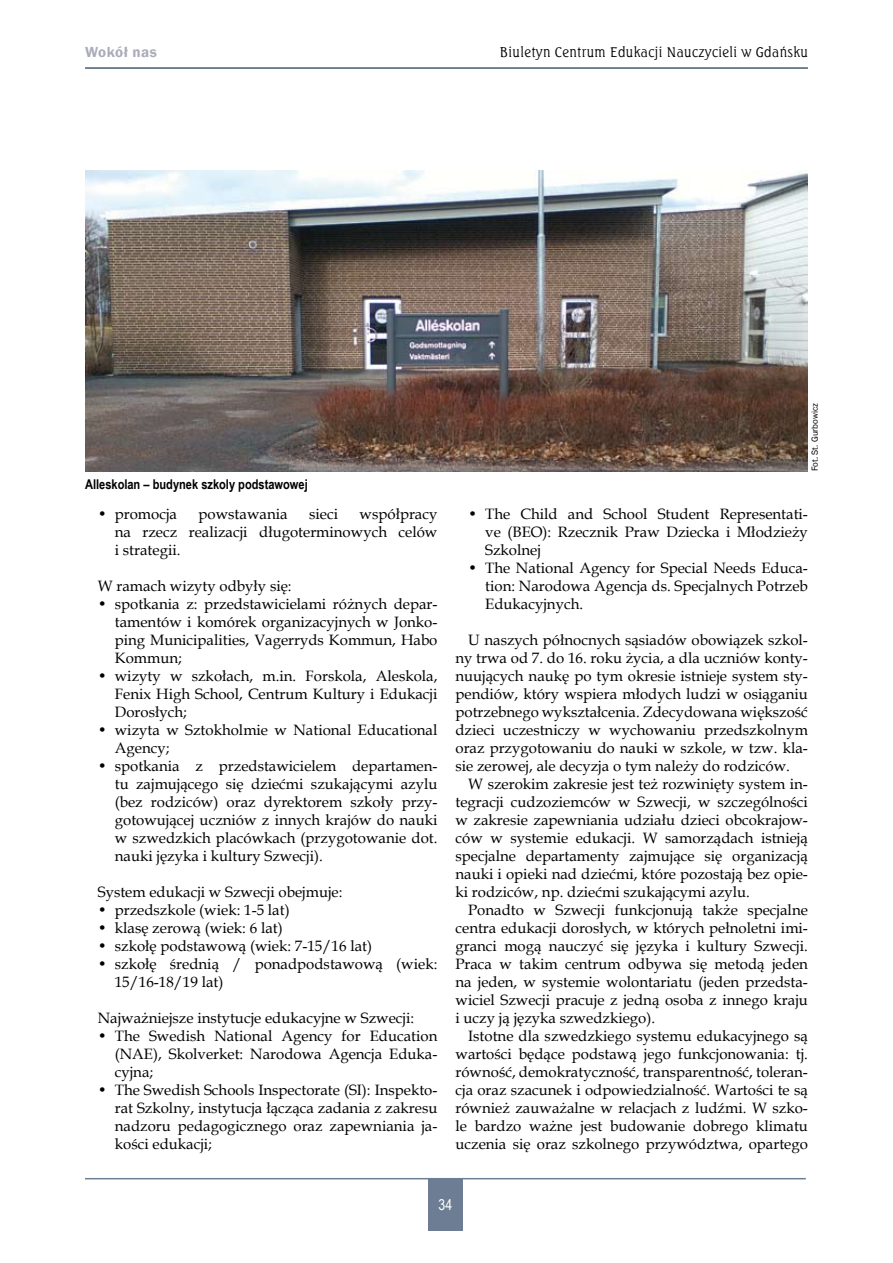
<style>
.page{position:relative;width:893px;height:1263px;background:#fff}
.page>*{position:absolute;margin:0;border:0;box-sizing:border-box;transform-origin:0 0}
.t1{font:15px/18px "Book Antiqua";color:#000;text-align:justify}
.t2{font:600 15px "Franklin Gothic";letter-spacing:.03em;color:#abacba}
.t3{font:15px "Arial Narrow";color:#fff}
.t4{font:13.5px "Seagull Lt EU";letter-spacing:.03em;color:#000}
.t5{font:700 13.5px "Arial Narrow";color:#000}
.t6{font:9px "Franklin Gothic";color:#000}
</style>
<div class="page">
<hr style="left:85px;top:67px;width:723px;height:2px;background:#465c71">
<hr style="left:85px;top:1178px;width:721px;height:1px;background:#6d7d94">
<div style="left:428px;top:1178px;width:35px;height:52px;background:#6d7d94"></div>
<img style="left:85px;top:170px;width:723px;height:301px">
<p class="t2" style="left:85px;top:43px;width:73px">Wokół nas</p>
<p class="t4" style="left:500px;top:44px;width:310px">Biuletyn Centrum Edukacji Nauczycieli w Gdańsku</p>
<p class="t5" style="left:85px;top:474px;width:224px">Alleskolan – budynek szkoly podstawowej</p>
<p class="t1" style="left:115px;top:505px;width:324px;text-indent:245px">współpracy na rzecz realizacji długoterminowych celów i strategii.</p>
<p class="t1" style="left:98px;top:577px;width:195px">W ramach wizyty odbyły się:</p>
<p class="t1" style="left:115px;top:595px;width:324px;text-indent:-17px">• spotkania z: przedstawicielami różnych depar&shy;tamentów i komórek organizacyjnych w Jonko&shy;ping Municipalities, Vagerryds Kommun, Habo Kommun;</p>
<p class="t1" style="left:115px;top:667px;width:324px;text-indent:-17px">• wizyty w szkołach, m.in. Forskola, Aleskola, Fenix High School, Centrum Kultury i Edukacji Dorosłych;</p>
<p class="t1" style="left:115px;top:721px;width:324px;text-indent:-17px">• wizyta w Sztokholmie w National Educational<br>Agency;</p>
<p class="t1" style="left:115px;top:757px;width:324px;text-indent:-17px">• spotkania z przedstawicielem departamen&shy;tu zajmującego się dziećmi szukającymi azylu (bez rodziców) oraz dyrektorem szkoły przy&shy;gotowującej uczniów z innych krajów do nauki w szwedzkich placówkach (przygotowanie dot. nauki języka i kultury Szwecji).</p>
<p class="t1" style="left:98px;top:883px;width:246px">System edukacji w Szwecji obejmuje:</p>
<p class="t1" style="left:98px;top:901px;width:193px">• przedszkole (wiek: 1-5 lat)</p>
<p class="t1" style="left:98px;top:919px;width:186px">• klasę zerową (wiek: 6 lat)</p>
<p class="t1" style="left:98px;top:937px;width:276px">• szkołę podstawową (wiek: 7-15/16 lat)</p>
<p class="t1" style="left:115px;top:955px;width:324px;text-indent:-17px">• szkołę średnią / ponadpodstawową (wiek:<br>15/16-18/19 lat)</p>
<p class="t1" style="left:98px;top:1009px;width:318px">Najważniejsze instytucje edukacyjne w Szwecji:</p>
<p class="t1" style="left:115px;top:1027px;width:324px;text-indent:-17px">• The Swedish National Agency for Education (NAE), Skolverket: Narodowa Agencja Eduka&shy;cyjna;</p>
<p class="t1" style="left:115px;top:1081px;width:324px;text-indent:-17px">• The Swedish Schools Inspectorate (SI): Inspekto&shy;rat Szkolny, instytucja łącząca zadania z zakresu nadzoru pedagogicznego oraz zapewniania ja&shy;kości edukacji;</p>
<p class="t1" style="left:98px;top:505px;width:81px">• promocja</p>
<p class="t1" style="left:199px;top:505px;width:91px">powstawania</p>
<p class="t1" style="left:309px;top:505px;width:30px">sieci</p>
<p class="t6" style="left:809px;top:471px;width:69px;rotate:-90deg">Fot. St. Gurbowicz</p>
<p class="t1" style="left:485px;top:505px;width:324px;text-indent:-17px">• The Child and School Student Representati&shy;ve (BEO): Rzecznik Praw Dziecka i Młodzieży Szkolnej</p>
<p class="t1" style="left:485px;top:559px;width:324px;text-indent:-17px">• The National Agency for Special Needs Educa&shy;tion: Narodowa Agencja ds. Specjalnych Potrzeb Edukacyjnych.</p>
<p class="t1" style="left:455px;top:631px;width:354px;text-indent:13px">U naszych północnych sąsiadów obowiązek szkol&shy;ny trwa od 7. do 16. roku życia, a dla uczniów konty&shy;nuujących naukę po tym okresie istnieje system sty&shy;pendiów, który wspiera młodych ludzi w osiąganiu potrzebnego wykształcenia. Zdecydowana większość dzieci uczestniczy w wychowaniu przedszkolnym oraz przygotowaniu do nauki w szkole, w tzw. kla&shy;sie zerowej, ale decyzja o tym należy do rodziców.</p>
<p class="t1" style="left:455px;top:775px;width:354px;text-indent:13px">W szerokim zakresie jest też rozwinięty system in&shy;tegracji cudzoziemców w Szwecji, w szczególności w zakresie zapewniania udziału dzieci obcokrajow&shy;ców w systemie edukacji. W samorządach istnieją specjalne departamenty zajmujące się organizacją nauki i opieki nad dziećmi, które pozostają bez opie&shy;ki rodziców, np. dziećmi szukającymi azylu.</p>
<p class="t1" style="left:455px;top:901px;width:354px;text-indent:13px">Ponadto w Szwecji funkcjonują także specjalne centra edukacji dorosłych, w których pełnoletni imi&shy;granci mogą nauczyć się języka i kultury Szwecji.<br>Praca w takim centrum odbywa się metodą jeden na jeden, w systemie wolontariatu (jeden przedsta&shy;wiciel Szwecji pracuje z jedną osoba z innego kraju i uczy ją języka szwedzkiego).</p>
<p class="t1" style="left:455px;top:1027px;width:354px;text-indent:13px">Istotne dla szwedzkiego systemu edukacyjnego są wartości będące podstawą jego funkcjonowania: tj. równość, demokratyczność, transparentność, toleran&shy;cja oraz szacunek i odpowiedzialność. Wartości te są również zauważalne w relacjach z ludźmi. W szko&shy;le bardzo ważne jest budowanie dobrego klimatu uczenia się oraz szkolnego przywództwa, opartego</p>
<p class="t3" style="left:439px;top:1193px;width:15px">34</p>
</div>
